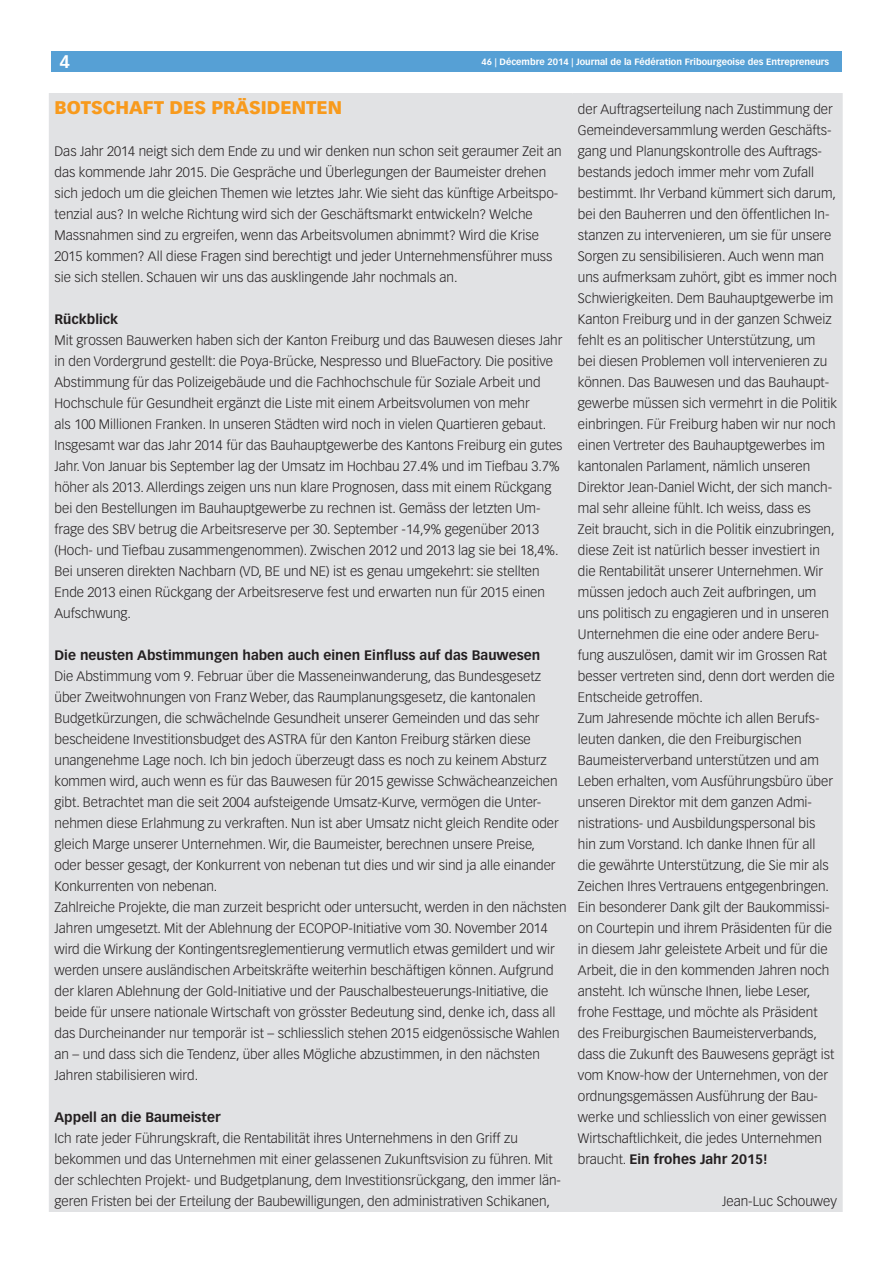
<style>
.page{position:relative;width:893px;height:1263px;background:#fff}
.page>*{position:absolute;margin:0;border:0;box-sizing:border-box;transform-origin:0 0}
.t1{font:900 18px "Vectora LH";color:#f89a1c}
.t2{font:700 18px "Vectora LH";color:#fff}
.t3{font:300 13.5px/21px "Vectora LH";color:#231f20}
.t4{font:700 13.5px "Vectora LH";color:#231f20}
.t5{font:700 9px "Vectora LH";color:#fff}
.s1{font-weight:700}
</style>
<div class="page">
<div style="left:51px;top:51px;width:791px;height:21px;background:#56a0d5"></div>
<div style="left:50px;top:94px;width:521px;height:1117px;background:#e1e2e4"></div>
<div style="left:573px;top:94px;width:269px;height:1117px;background:#e1e2e4"></div>
<div style="left:572px;top:93px;width:271px;height:1119px;border:2px solid #e1e2e4"></div>
<h1 class="t2" style="left:60px;top:50px;width:12px">4</h1>
<p class="t5" style="left:482px;top:56px;width:349px">46 | Décembre 2014 | Journal de la Fédération Fribourgeoise des Entrepreneurs</p>
<h1 class="t1" style="left:55px;top:96px;width:25px">BOTS</h1>
<h1 class="t1" style="left:103px;top:96px;width:26px">CHAFT</h1>
<h1 class="t1" style="left:170px;top:96px;width:13px">DES</h1>
<h1 class="t1" style="left:212px;top:96px;width:49px">PRÄSIDE</h1>
<h1 class="t1" style="left:292px;top:96px;width:52px">NTEN</h1>
<p class="t3" style="left:55px;top:141px;width:509px">Das Jahr 2014 neigt sich dem Ende zu und wir denken nun schon seit geraumer Zeit an das kommende Jahr 2015. Die Gespräche und Überlegungen der Baumeister drehen sich jedoch um die gleichen Themen wie letztes Jahr. Wie sieht das künftige Arbeitspo&shy;tenzial aus? In welche Richtung wird sich der Geschäftsmarkt entwickeln? Welche Massnahmen sind zu ergreifen, wenn das Arbeitsvolumen abnimmt? Wird die Krise 2015 kommen? All diese Fragen sind berechtigt und jeder Unternehmensführer muss sie sich stellen. Schauen wir uns das ausklingende Jahr nochmals an.</p>
<p class="t4" style="left:55px;top:311px;width:65px">Rückblick</p>
<p class="t3" style="left:55px;top:330px;width:509px">Mit grossen Bauwerken haben sich der Kanton Freiburg und das Bauwesen dieses Jahr in den Vordergrund gestellt: die Poya-Brücke, Nespresso und BlueFactory. Die positive Abstimmung für das Polizeigebäude und die Fachhochschule für Soziale Arbeit und Hochschule für Gesundheit ergänzt die Liste mit einem Arbeitsvolumen von mehr<br>als 100 Millionen Franken. In unseren Städten wird noch in vielen Quartieren gebaut.<br>Insgesamt war das Jahr 2014 für das Bauhauptgewerbe des Kantons Freiburg ein gutes Jahr. Von Januar bis September lag der Umsatz im Hochbau 27.4% und im Tiefbau 3.7% höher als 2013. Allerdings zeigen uns nun klare Prognosen, dass mit einem Rückgang bei den Bestellungen im Bauhauptgewerbe zu rechnen ist. Gemäss der letzten Um&shy;frage des SBV betrug die Arbeitsreserve per 30. September -14,9% gegenüber 2013 (Hoch- und Tiefbau zusammengenommen). Zwischen 2012 und 2013 lag sie bei 18,4%.<br>Bei unseren direkten Nachbarn (VD, BE und NE) ist es genau umgekehrt: sie stellten Ende 2013 einen Rückgang der Arbeitsreserve fest und erwarten nun für 2015 einen Aufschwung.</p>
<p class="t4" style="left:55px;top:647px;width:487px">Die neusten Abstimmungen haben auch einen Einfluss auf das Bauwesen</p>
<p class="t3" style="left:55px;top:666px;width:513px">Die Abstimmung vom 9. Februar über die Masseneinwanderung, das Bundesgesetz über Zweitwohnungen von Franz Weber, das Raumplanungsgesetz, die kantonalen Budgetkürzungen, die schwächelnde Gesundheit unserer Gemeinden und das sehr bescheidene Investitionsbudget des ASTRA für den Kanton Freiburg stärken diese unangenehme Lage noch. Ich bin jedoch überzeugt dass es noch zu keinem Absturz kommen wird, auch wenn es für das Bauwesen für 2015 gewisse Schwächeanzeichen gibt. Betrachtet man die seit 2004 aufsteigende Umsatz-Kurve, vermögen die Unter&shy;nehmen diese Erlahmung zu verkraften. Nun ist aber Umsatz nicht gleich Rendite oder gleich Marge unserer Unternehmen. Wir, die Baumeister, berechnen unsere Preise,<br>oder besser gesagt, der Konkurrent von nebenan tut dies und wir sind ja alle einander Konkurrenten von nebenan.<br>Zahlreiche Projekte, die man zurzeit bespricht oder untersucht, werden in den nächsten Jahren umgesetzt. Mit der Ablehnung der ECOPOP-Initiative vom 30. November 2014 wird die Wirkung der Kontingentsreglementierung vermutlich etwas gemildert und wir werden unsere ausländischen Arbeitskräfte weiterhin beschäftigen können. Aufgrund der klaren Ablehnung der Gold-Initiative und der Pauschalbesteuerungs-Initiative, die beide für unsere nationale Wirtschaft von grösster Bedeutung sind, denke ich, dass all das Durcheinander nur temporär ist – schliesslich stehen 2015 eidgenössische Wahlen an – und dass sich die Tendenz, über alles Mögliche abzustimmen, in den nächsten Jahren stabilisieren wird.</p>
<p class="t4" style="left:55px;top:1109px;width:167px">Appell an die Baumeister</p>
<p class="t3" style="left:55px;top:1128px;width:508px">Ich rate jeder Führungskraft, die Rentabilität ihres Unternehmens in den Griff zu bekommen und das Unternehmen mit einer gelassenen Zukunftsvision zu führen. Mit der schlechten Projekt- und Budgetplanung, dem Investitionsrückgang, den immer län&shy;geren Fristen bei der Erteilung der Baubewilligungen, den administrativen Schikanen,</p>
<p class="t3" style="left:578px;top:99px;width:261px">der Auftragserteilung nach Zustimmung der Gemeindeversammlung werden Geschäfts&shy;gang und Planungskontrolle des Auftrags&shy;bestands jedoch immer mehr vom Zufall bestimmt. Ihr Verband kümmert sich darum, bei den Bauherren und den öffentlichen In&shy;stanzen zu intervenieren, um sie für unsere Sorgen zu sensibilisieren. Auch wenn man uns aufmerksam zuhört, gibt es immer noch Schwierigkeiten. Dem Bauhauptgewerbe im Kanton Freiburg und in der ganzen Schweiz fehlt es an politischer Unterstützung, um<br>bei diesen Problemen voll intervenieren zu können. Das Bauwesen und das Bauhaupt&shy;gewerbe müssen sich vermehrt in die Politik einbringen. Für Freiburg haben wir nur noch einen Vertreter des Bauhauptgewerbes im kantonalen Parlament, nämlich unseren Direktor Jean-Daniel Wicht, der sich manch&shy;mal sehr alleine fühlt. Ich weiss, dass es<br>Zeit braucht, sich in die Politik einzubringen, diese Zeit ist natürlich besser investiert in die Rentabilität unserer Unternehmen. Wir müssen jedoch auch Zeit aufbringen, um uns politisch zu engagieren und in unseren Unternehmen die eine oder andere Beru&shy;fung auszulösen, damit wir im Grossen Rat besser vertreten sind, denn dort werden die Entscheide getroffen.<br>Zum Jahresende möchte ich allen Berufs&shy;leuten danken, die den Freiburgischen Baumeisterverband unterstützen und am Leben erhalten, vom Ausführungsbüro über unseren Direktor mit dem ganzen Admi&shy;nistrations- und Ausbildungspersonal bis<br>hin zum Vorstand. Ich danke Ihnen für all<br>die gewährte Unterstützung, die Sie mir als Zeichen Ihres Vertrauens entgegenbringen.<br>Ein besonderer Dank gilt der Baukommissi&shy;on Courtepin und ihrem Präsidenten für die in diesem Jahr geleistete Arbeit und für die Arbeit, die in den kommenden Jahren noch ansteht. Ich wünsche Ihnen, liebe Leser, frohe Festtage, und möchte als Präsident des Freiburgischen Baumeisterverbands, dass die Zukunft des Bauwesens geprägt ist vom Know-how der Unternehmen, von der ordnungsgemässen Ausführung der Bau&shy;werke und schliesslich von einer gewissen Wirtschaftlichkeit, die jedes Unternehmen braucht. <span class="s1">Ein frohes Jahr 2015!</span></p>
<p class="t3" style="left:722px;top:1191px;width:116px">Jean-Luc Schouwey</p>
</div>
